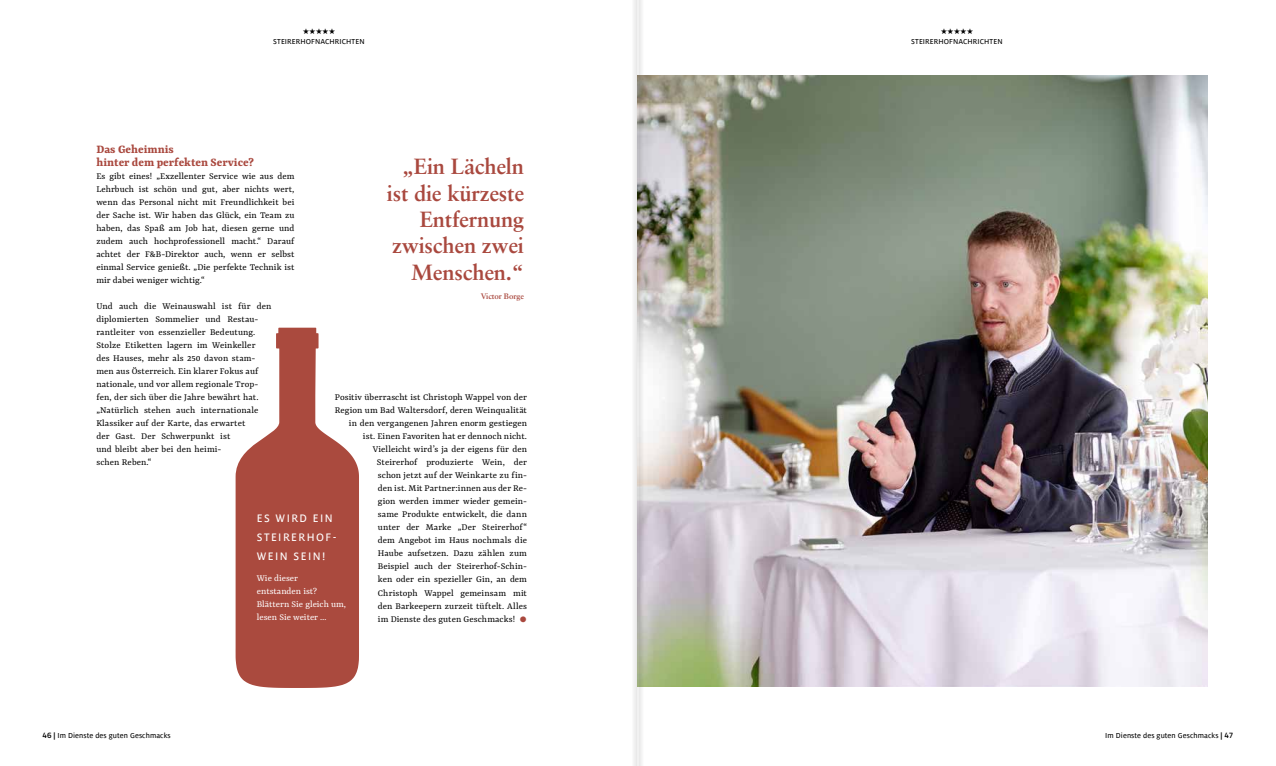
<style>
.page{position:relative;width:1276px;height:766px;background:#fff}
.page>*{position:absolute;margin:0;border:0;box-sizing:border-box;transform-origin:0 0}
.t1{font:700 22px/26.4px "Sabon";letter-spacing:-.01em;color:#a9483e;text-align:right}
.t2{font:700 13px/13px "Rasa";color:#a9483e}
.t3{font:12px/19.1px "Milo Text";letter-spacing:.12em;color:#fff}
.t4{font:10px/13px "Rasa";letter-spacing:.01em;color:#000;text-align:justify}
.t5{font:10px/13px "Rasa";color:#fff}
.t6{font:8px "Milo Text";letter-spacing:.01em;color:#000}
.t7{font:700 8px "Sabon";letter-spacing:-.01em;color:#a9483e}
.t8{font:8px "Zapf Dingbats ITC";color:#000}
.s1{color:#a9483e}
.s2{font-family:"Titillium";font-weight:600}
</style>
<div class="page">
<img style="left:644px;top:75px;width:564px;height:611px">
<svg style="left:235px;top:327px;width:124px;height:360px;fill:#aa4a3e"></svg>
<div style="left:631px;top:0;width:13px;height:765px;background:#000;opacity:.75"></div>
<hr style="left:637px;top:0;width:1px;height:765px;background:#fff">
<p class="t8" style="left:303px;top:28px;width:34px">★★★★★</p>
<p class="t6" style="left:273px;top:37px;width:93px">STEIRERHOFNACHRICHTEN</p>
<h2 class="t2" style="left:96px;top:143px;width:159px">Das Geheimnis<br>hinter dem perfekten Service?</h2>
<p class="t4" style="left:96px;top:170px;width:199px">Es gibt eines! „Exzellenter Service wie aus dem Lehrbuch ist schön und gut, aber nichts wert, wenn das Personal nicht mit Freundlichkeit bei der Sache ist. Wir haben das Glück, ein Team zu haben, das Spaß am Job hat, diesen gerne und zudem auch hochprofessionell macht.“ Darauf achtet der F&amp;B-Direktor auch, wenn er selbst einmal Service genießt. „Die perfekte Technik ist mir dabei weniger wichtig.“</p>
<p class="t4" style="left:96px;top:300px;width:176px;text-align:left">Und auch die Weinauswahl ist für den diplomierten Sommelier und Restau&shy;rantleiter von essenzieller Bedeutung.<br>Stolze Etiketten lagern im Weinkeller<br>des Hauses, mehr als 250 davon stam&shy;men aus Österreich. Ein klarer Fokus auf nationale, und vor allem regionale Trop&shy;fen, der sich über die Jahre bewährt hat. „Natürlich stehen auch internationale Klassiker auf der Karte, das erwartet<br>der Gast. Der Schwerpunkt ist<br>und bleibt aber bei den heimi-<br>schen Reben.“</p>
<h1 class="t1" style="left:387px;top:153px;width:139px">„Ein Lächeln ist die kürzeste<br>Entfernung zwischen zwei<br>Menschen.“</h1>
<p class="t7" style="left:481px;top:291px;width:45px">Victor Borge</p>
<p class="t4" style="left:335px;top:391px;width:194px;text-align:right">Positiv überrascht ist Christoph Wappel von der Region um Bad Waltersdorf, deren Weinqualität in den vergangenen Jahren enorm gestiegen ist. Einen Favoriten hat er dennoch nicht.<br>Vielleicht wird’s ja der eigens für den Steirerhof produzierte Wein, der<br>schon jetzt auf der Weinkarte zu fin-<br>den ist. Mit Partner:innen aus der Re-<br>gion werden immer wieder gemein-<br>same Produkte entwickelt, die dann<br>unter der Marke „Der Steirerhof“<br>dem Angebot im Haus nochmals die<br>Haube aufsetzen. Dazu zählen zum<br>Beispiel auch der Steirerhof-Schin-<br>ken oder ein spezieller Gin, an dem<br>Christoph Wappel gemeinsam mit<br>den Barkeepern zurzeit tüftelt. Alles<br>im Dienste des guten Geschmacks! <span class="s1">●</span></p>
<p class="t3" style="left:257px;top:508px;width:81px">ES WIRD EIN<br>STEIRERHOF-<br>WEIN SEIN!</p>
<p class="t5" style="left:257px;top:572px;width:91px">Wie dieser<br>entstanden ist?<br>Blättern Sie gleich um, lesen Sie weiter …</p>
<p class="t8" style="left:940px;top:28px;width:34px">★★★★★</p>
<p class="t6" style="left:911px;top:37px;width:93px">STEIRERHOFNACHRICHTEN</p>
<p class="t6" style="left:43px;top:730px;width:130px"><span class="s2">46 |</span> Im Dienste des guten Geschmacks</p>
<p class="t6" style="left:1105px;top:730px;width:130px">Im Dienste des guten Geschmacks <span class="s2">| 47</span></p>
</div>
